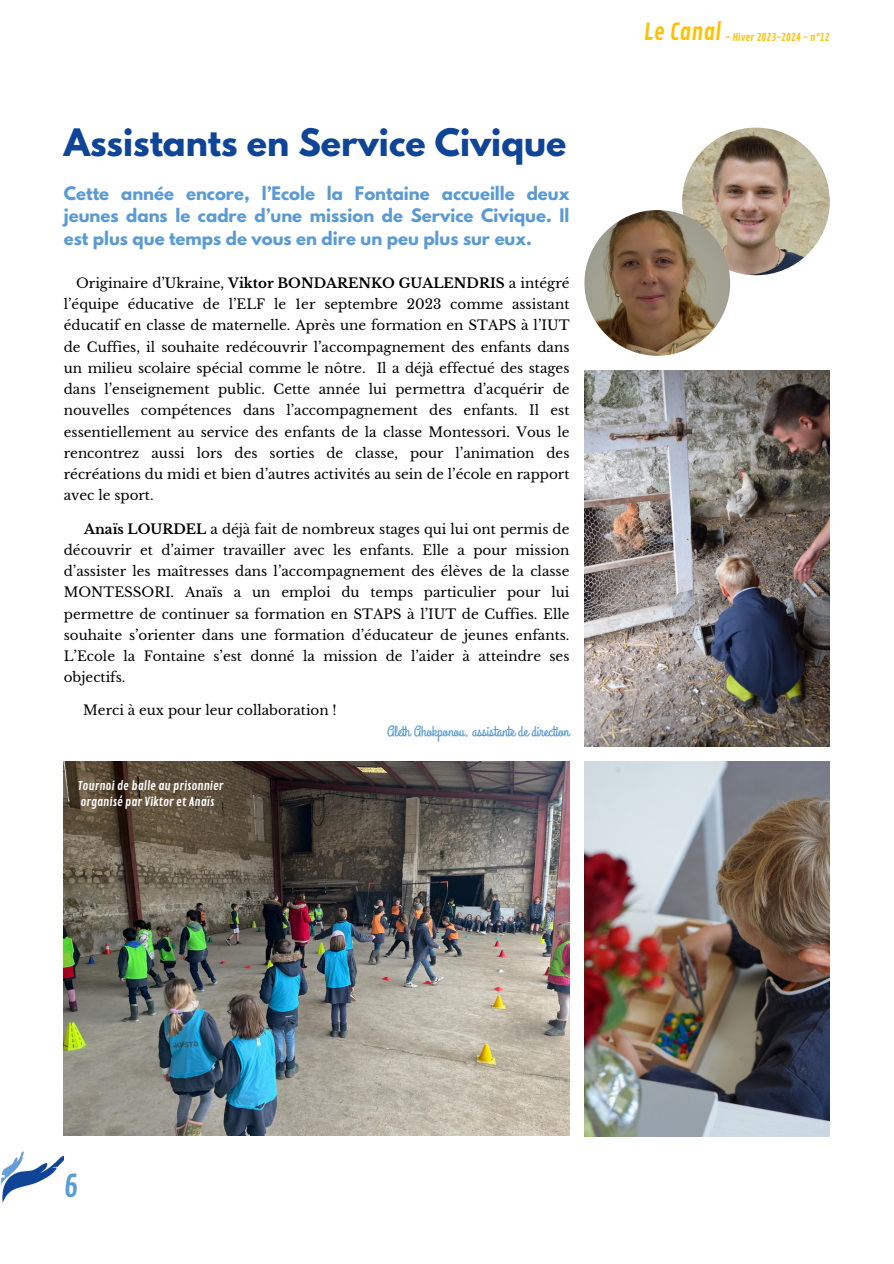
<style>
.page{position:relative;width:894px;height:1264px;background:#fff}
.page>*{position:absolute;margin:0;border:0;box-sizing:border-box;transform-origin:0 0}
.t1{font:700 33.45px "League Spartan";color:#0f4496}
.t2{font:30px "Contrail One";color:#5b9bd5}
.t3{font:22.95px "Contrail One";color:#ffc000}
.t4{font:700 16.5px/22.5px "League Spartan";color:#5b9bd5;text-align:justify}
.t5{font:15px "Grand Hotel";color:#5b9bd5}
.t6{font:13.5px/21.3px "Libre Baskerville";color:#000;text-align:justify}
.t7{font:12px/15.9px "Contrail One";color:#fff}
.t8{font:10.5px "Contrail One";color:#ffc000}
.s1{font-weight:700}
</style>
<div class="page">
<img style="left:0;top:1151px;width:64px;height:52px">
<img style="left:584px;top:371px;width:245px;height:375px">
<img style="left:682px;top:128px;width:147px;height:147px;border-radius:50%">
<img style="left:584px;top:210px;width:146px;height:146px;border-radius:50%">
<img style="left:584px;top:761px;width:245px;height:375px">
<img style="left:64px;top:761px;width:505px;height:374px">
<p class="t1" style="left:64px;top:126px;width:504px">Assistants en Service Civique</p>
<h5 class="t4" style="left:64px;top:184px;width:507px">Cette année encore, l’Ecole la Fontaine accueille deux jeunes dans le cadre d’une mission de Service Civique. Il est plus que temps de vous en dire un peu plus sur eux.</h5>
<h4 class="t6" style="left:64px;top:272px;width:507px;text-indent:12px">Originaire d’Ukraine, <span class="s1">Viktor BONDARENKO GUALENDRIS</span> a intégré l’équipe éducative de l’ELF le 1er septembre 2023 comme assistant éducatif en classe de maternelle. Après une formation en STAPS à l’IUT de Cuffies, il souhaite redécouvrir l’accompagnement des enfants dans un milieu scolaire spécial comme le nôtre. Il a déjà effectué des stages dans l’enseignement public. Cette année lui permettra d’acquérir de nouvelles compétences dans l’accompagnement des enfants. Il est essentiellement au service des enfants de la classe Montessori. Vous le rencontrez aussi lors des sorties de classe, pour l’animation des récréations du midi et bien d’autres activités au sein de l’école en rapport avec le sport.</h4>
<h6 class="t6" style="left:64px;top:518px;width:507px;text-indent:20px"><span class="s1">Anaïs LOURDEL</span> a déjà fait de nombreux stages qui lui ont permis de découvrir et d’aimer travailler avec les enfants. Elle a pour mission d’assister les maîtresses dans l’accompagnement des élèves de la classe MONTESSORI. Anaïs a un emploi du temps particulier pour lui permettre de continuer sa formation en STAPS à l’IUT de Cuffies. Elle souhaite s’orienter dans une formation d’éducateur de jeunes enfants.<br>L’Ecole la Fontaine s’est donné la mission de l’aider à atteindre ses objectifs.</h6>
<p class="t6" style="left:83px;top:700px;width:255px">Merci à eux pour leur collaboration !</p>
<p class="t5" style="left:387px;top:722px;width:184px">Aleth Ahokponou, assistante de direction</p>
<p class="t7" style="left:78px;top:778px;width:147px">Tournoi de balle au prisonnier organisé par Viktor et Anaïs</p>
<p class="t3" style="left:643px;top:19px;width:79px">Le Canal</p>
<p class="t8" style="left:725px;top:31px;width:106px">- Hiver 2023-2024 - n°12</p>
<h2 class="t2" style="left:64px;top:1168px;width:16px">6</h2>
</div>
